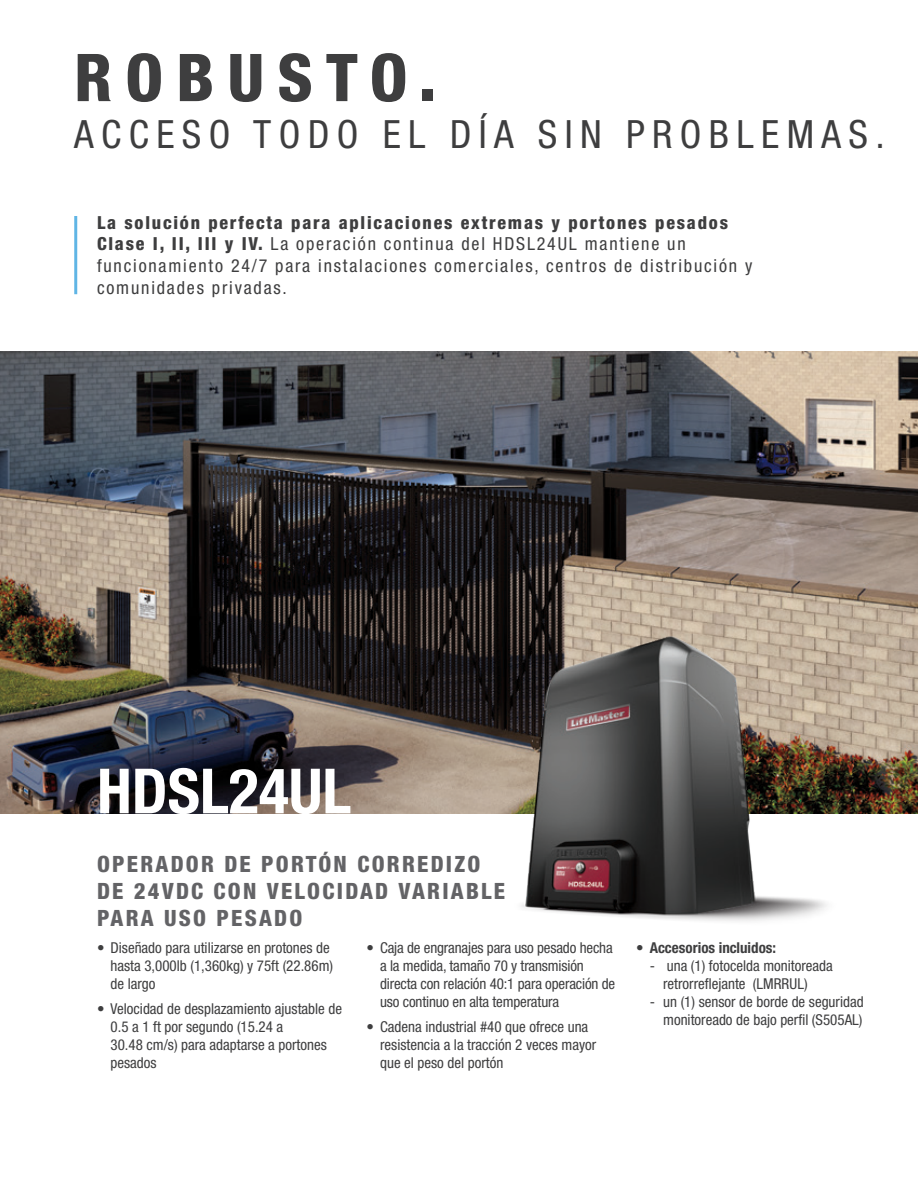
<style>
.page{position:relative;width:918px;height:1188px;background:#fff}
.page>*{position:absolute;margin:0;border:0;box-sizing:border-box;transform-origin:0 0}
.t1{font:800 condensed 66px "Helvetica Neue LT Std";letter-spacing:.2em;color:#3e3e3f}
.t2{font:700 condensed 62.4px "Helvetica Neue LT Std";color:#fff}
.t3{font:condensed 39px "Helvetica Neue LT Std";letter-spacing:.19em;color:#3e3e3f}
.t4{font:800 condensed 22.5px/27px "Helvetica Neue LT Std";letter-spacing:.1em;color:#636366}
.t5{font:condensed 18px/21.6px "Helvetica Neue LT Std";letter-spacing:.1em;color:#3e3e3f}
.t6{font:800 condensed 18px "Helvetica Neue LT Std";letter-spacing:.1em;color:#3e3e3f}
.t7{font:condensed 15px/18px "Helvetica Neue LT Std";color:#3e3e3f}
.t8{font:700 condensed 15px "Helvetica Neue LT Std";color:#3e3e3f}
.s1{font-weight:800}
.s2{font-weight:400}
</style>
<div class="page">
<hr style="left:74px;top:216px;width:3px;height:78px;background:#60b5e5">
<img style="left:0;top:351px;width:918px;height:462px">
<img style="left:458px;top:608px;width:437px;height:313px">
<p class="t1" style="left:74px;top:37px;width:364px">ROBUSTO.</p>
<p class="t3" style="left:74px;top:112px;width:812px">ACCESO TODO EL DÍA SIN PROBLEMAS.</p>
<p class="t6" style="left:97px;top:211px;width:633px">La solución perfecta para aplicaciones extremas y portones pesados</p>
<p class="t5" style="left:97px;top:233px;width:657px"><span class="s1">Clase I, II, III y IV.</span> La operación continua del HDSL24UL mantiene un funcionamiento 24/7 para instalaciones comerciales, centros de distribución y comunidades privadas.</p>
<p class="t2" style="left:97px;top:753px;width:256px">HDSL24UL</p>
<p class="t4" style="left:97px;top:850px;width:410px">OPERADOR DE PORTÓN CORREDIZO<br>DE 24VDC CON VELOCIDAD VARIABLE<br>PARA USO PESADO</p>
<p class="t7" style="left:111px;top:939px;width:224px;text-indent:-14px">• Diseñado para utilizarse en protones de hasta 3,000lb (1,360kg) y 75ft (22.86m) de largo</p>
<p class="t7" style="left:111px;top:999px;width:233px;text-indent:-14px">• Velocidad de desplazamiento ajustable de<br>0.5 a 1 ft por segundo (15.24 a<br>30.48 cm/s) para adaptarse a portones pesados</p>
<p class="t7" style="left:380px;top:939px;width:237px;text-indent:-14px">• Caja de engranajes para uso pesado hecha a la medida, tamaño 70 y transmisión directa con relación 40:1 para operación de uso continuo en alta temperatura</p>
<p class="t7" style="left:380px;top:1017px;width:218px;text-indent:-14px">• Cadena industrial #40 que ofrece una resistencia a la tracción 2 veces mayor que el peso del portón</p>
<p class="t8" style="left:636px;top:939px;width:141px"><span class="s2">•</span> Accesorios incluidos:</p>
<p class="t7" style="left:663px;top:957px;width:171px;text-indent:-14px">- una (1) fotocelda monitoreada retrorreflejante (LMRRUL)</p>
<p class="t7" style="left:650px;top:993px;width:215px;text-align:right">- un (1) sensor de borde de seguridad monitoreado de bajo perfil (S505AL)</p>
</div>
